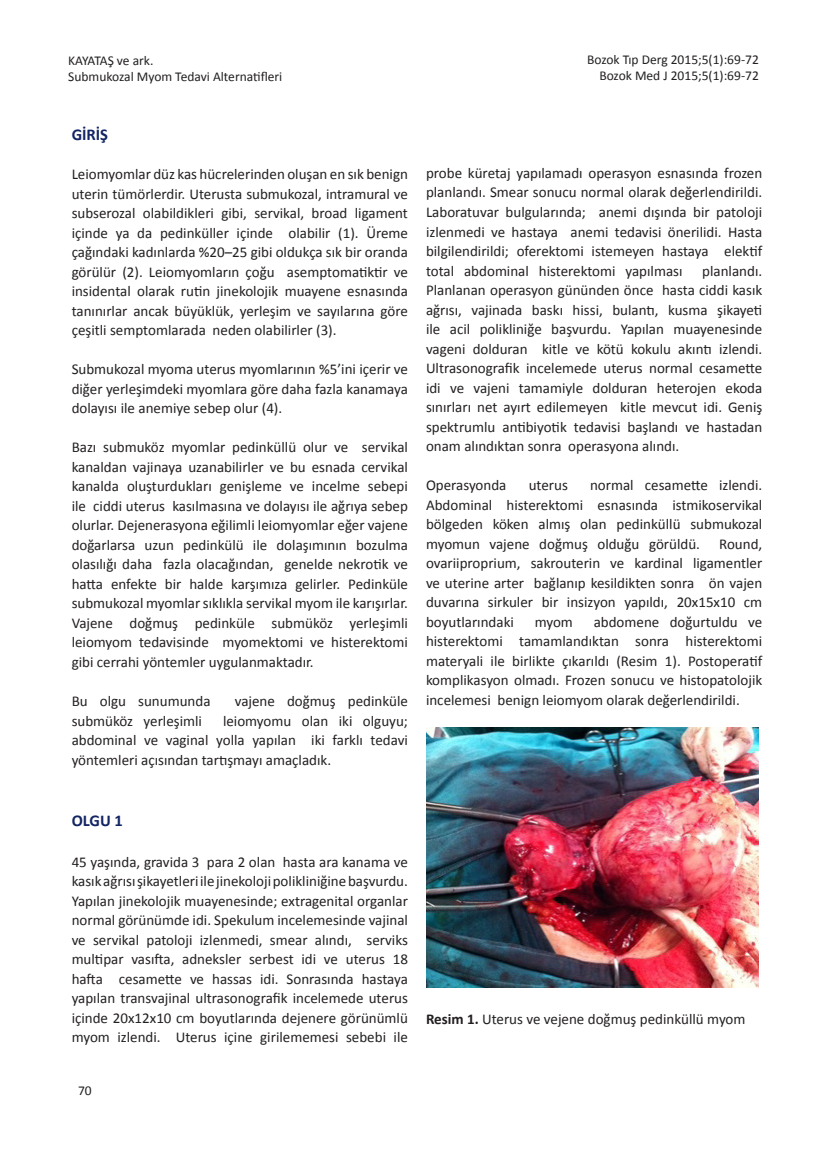
<style>
.page{position:relative;width:834px;height:1149px;background:#fff}
.page>*{position:absolute;margin:0;border:0;box-sizing:border-box;transform-origin:0 0}
.t1{font:700 16.5px "Calibri";color:#122463}
.t2{font:15px/19.5px "Calibri";color:#231f20;text-align:justify}
.t3{font:13.5px/16.2px "Calibri";color:#231f20;text-align:right}
.s1{font-weight:700}
</style>
<div class="page">
<img style="left:426px;top:727px;width:332px;height:259px">
<p class="t3" style="left:68px;top:51px;width:87px">KAYATAŞ ve ark.</p>
<p class="t3" style="left:68px;top:68px;width:216px">Submukozal Myom Tedavi Alternatifleri</p>
<p class="t1" style="left:72px;top:124px;width:38px">GİRİŞ</p>
<p class="t2" style="left:72px;top:163px;width:338px">Leiomyomlar düz kas hücrelerinden oluşan en sık benign uterin tümörlerdir. Uterusta submukozal, intramural ve subserozal olabildikleri gibi, servikal, broad ligament içinde ya da pedinküller içinde olabilir (1). Üreme çağındaki kadınlarda %20–25 gibi oldukça sık bir oranda görülür (2). Leiomyomların çoğu asemptomatiktir ve insidental olarak rutin jinekolojik muayene esnasında tanınırlar ancak büyüklük, yerleşim ve sayılarına göre çeşitli semptomlarada neden olabilirler (3).</p>
<p class="t2" style="left:72px;top:358px;width:338px">Submukozal myoma uterus myomlarının %5’ini içerir ve diğer yerleşimdeki myomlara göre daha fazla kanamaya dolayısı ile anemiye sebep olur (4).</p>
<p class="t2" style="left:72px;top:436px;width:338px">Bazı submuköz myomlar pedinküllü olur ve servikal kanaldan vajinaya uzanabilirler ve bu esnada cervikal kanalda oluşturdukları genişleme ve incelme sebepi ile ciddi uterus kasılmasına ve dolayısı ile ağrıya sebep olurlar. Dejenerasyona eğilimli leiomyomlar eğer vajene doğarlarsa uzun pedinkülü ile dolaşımının bozulma olasılığı daha fazla olacağından, genelde nekrotik ve hatta enfekte bir halde karşımıza gelirler. Pedinküle submukozal myomlar sıklıkla servikal myom ile karışırlar.<br>Vajene doğmuş pedinküle submüköz yerleşimli leiomyom tedavisinde myomektomi ve histerektomi gibi cerrahi yöntemler uygulanmaktadır.</p>
<p class="t2" style="left:72px;top:690px;width:140px">Bu olgu sunumunda</p>
<p class="t2" style="left:235px;top:690px;width:175px">vajene doğmuş pedinküle</p>
<p class="t2" style="left:72px;top:709px;width:132px">submüköz yerleşimli</p>
<p class="t2" style="left:72px;top:709px;width:338px;text-indent:151px">leiomyomu olan iki olguyu; abdominal ve vaginal yolla yapılan iki farklı tedavi yöntemleri açısından tartışmayı amaçladık.</p>
<p class="t3" style="left:587px;top:51px;width:173px">Bozok Tıp Derg 2015;5(1):69-72<br>Bozok Med J 2015;5(1):69-72</p>
<p class="t2" style="left:426px;top:162px;width:338px">probe küretaj yapılamadı operasyon esnasında frozen planlandı. Smear sonucu normal olarak değerlendirildi.<br>Laboratuvar bulgularında; anemi dışında bir patoloji izlenmedi ve hastaya anemi tedavisi önerilidi. Hasta bilgilendirildi; oferektomi istemeyen hastaya elektif total abdominal histerektomi yapılması</p>
<p class="t2" style="left:426px;top:260px;width:338px;text-indent:276px">planlandı.<br>Planlanan operasyon gününden önce hasta ciddi kasık ağrısı, vajinada baskı hissi, bulantı, kusma şikayeti ile acil polikliniğe başvurdu. Yapılan muayenesinde vageni dolduran kitle ve kötü kokulu akıntı izlendi.<br>Ultrasonografik incelemede uterus normal cesamette idi ve vajeni tamamiyle dolduran heterojen ekoda sınırları net ayırt edilemeyen kitle mevcut idi. Geniş spektrumlu antibiyotik tedavisi başlandı ve hastadan onam alındıktan sonra operasyona alındı.</p>
<p class="t2" style="left:426px;top:474px;width:82px">Operasyonda</p>
<p class="t2" style="left:528px;top:474px;width:41px">uterus</p>
<p class="t2" style="left:426px;top:474px;width:338px;text-indent:164px">normal cesamette izlendi.<br>Abdominal histerektomi esnasında istmikoservikal bölgeden köken almış olan pedinküllü submukozal myomun vajene doğmuş olduğu görüldü.</p>
<p class="t2" style="left:426px;top:533px;width:338px;text-indent:293px">Round, ovariiproprium, sakrouterin ve kardinal ligamentler ve uterine arter bağlanıp kesildikten sonra ön vajen duvarına sirkuler bir insizyon yapıldı, 20x15x10 cm boyutlarındaki</p>
<p class="t2" style="left:426px;top:611px;width:338px;text-indent:168px">abdomene doğurtuldu ve histerektomi tamamlandıktan sonra histerektomi materyali ile birlikte çıkarıldı (Resim 1). Postoperatif komplikasyon olmadı. Frozen sonucu ve histopatolojik incelemesi benign leiomyom olarak değerlendirildi.</p>
<p class="t2" style="left:534px;top:611px;width:40px">myom</p>
<p class="t1" style="left:72px;top:810px;width:53px">OLGU 1</p>
<p class="t2" style="left:72px;top:850px;width:338px">45 yaşında, gravida 3 para 2 olan hasta ara kanama ve kasık ağrısı şikayetleri ile jinekoloji polikliniğine başvurdu.<br>Yapılan jinekolojik muayenesinde; extragenital organlar normal görünümde idi. Spekulum incelemesinde vajinal ve servikal patoloji izlenmedi, smear alındı, serviks multipar vasıfta, adneksler serbest idi ve uterus 18 hafta cesamette ve hassas idi. Sonrasında hastaya yapılan transvajinal ultrasonografik incelemede uterus içinde 20x12x10 cm boyutlarında dejenere görünümlü myom izlendi. Uterus içine girilememesi sebebi ile</p>
<p class="t3" style="left:78px;top:1081px;width:15px">70</p>
<p class="t2" style="left:426px;top:1008px;width:321px"><span class="s1">Resim 1.</span> Uterus ve vejene doğmuş pedinküllü myom</p>
</div>
